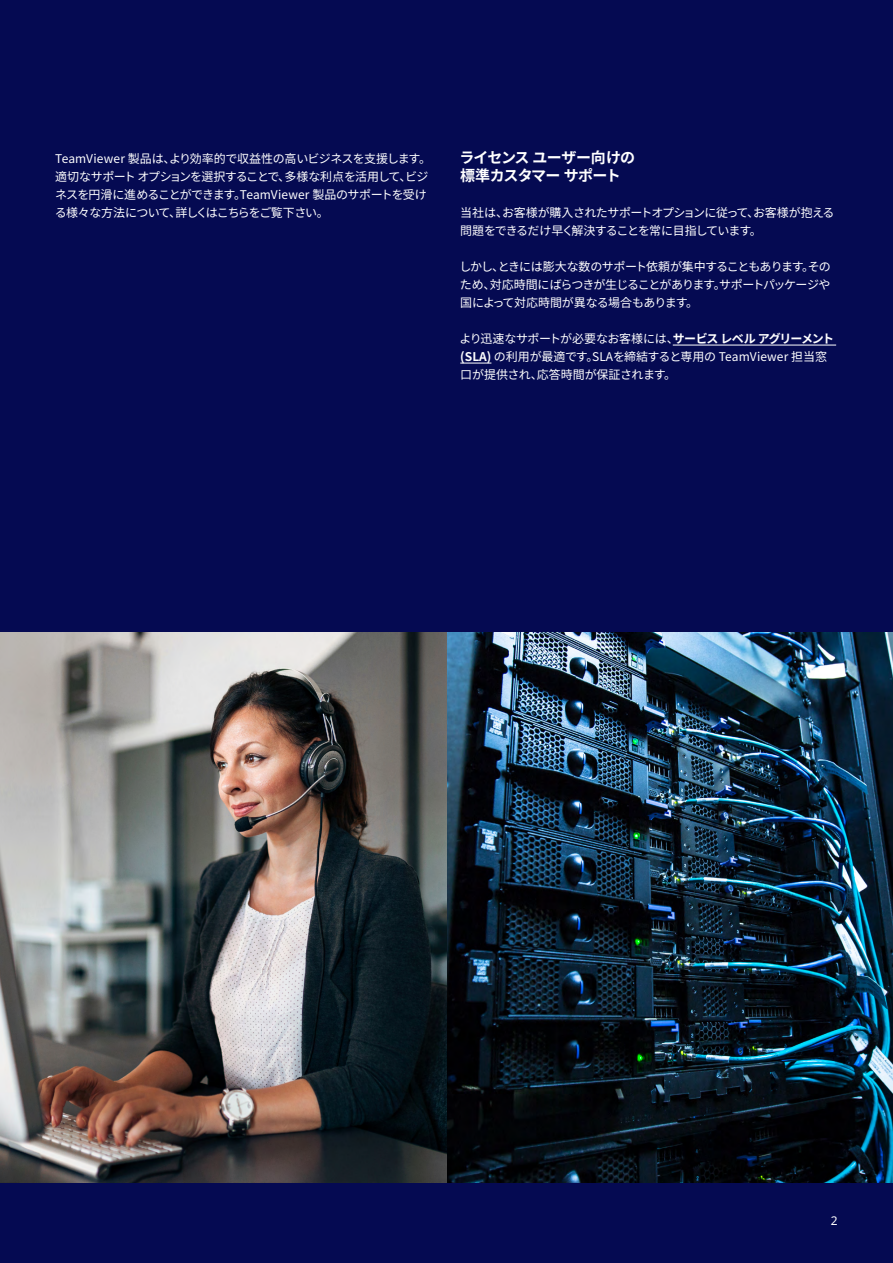
<style>
.page{position:relative;width:893px;height:1263px;background:#050a52}
.page>*{position:absolute;margin:0;border:0;box-sizing:border-box;transform-origin:0 0}
.t1{font:700 15px/18px "Noto Sans JP";letter-spacing:-.045em;color:#fff}
.t2{font:12px/18px "Noto Sans JP";letter-spacing:-.04em;color:#fff}
.t3{font:12px/18px "Noto Sans JP";letter-spacing:-.01em;color:#fff}
.t4{font:12px "Noto Sans";color:#fff}
.s1{font-weight:700}
</style>
<div class="page">
<hr style="left:673px;top:345px;width:163px;height:1px;background:#fff">
<hr style="left:460px;top:363px;width:31px;height:1px;background:#fff">
<img style="left:0;top:632px;width:893px;height:550px">
<p class="t2" style="left:55px;top:150px;width:378px">TeamViewer 製品は、より効率的で収益性の高いビジネスを支援します。適切なサポート オプションを選択することで、多様な利点を活用して、ビジネスを円滑に進めることができます。TeamViewer 製品のサポートを受ける様々な方法について、詳しくはこちらをご覧下さい。</p>
<p class="t1" style="left:459px;top:149px;width:177px">ライセンス ユーザー向けの標準カスタマー サポート</p>
<p class="t2" style="left:460px;top:204px;width:376px">当社は、お客様が購入されたサポートオプションに従って、お客様が抱える問題をできるだけ早く解決することを常に目指しています。</p>
<p class="t2" style="left:459px;top:258px;width:373px;text-align:justify">しかし、ときには膨大な数のサポート依頼が集中することもあります。そのため、対応時間にばらつきが生じることがあります。サポートパッケージや国によって対応時間が異なる場合もあります。</p>
<p class="t3" style="left:460px;top:330px;width:376px">より迅速なサポートが必要なお客様には、<span class="s1">サービス レベル アグリーメント(SLA)</span> の利用が最適です。SLAを締結すると専用の TeamViewer 担当窓口が提供され、応答時間が保証されます。</p>
<p class="t4" style="left:831px;top:1214px;width:8px">2</p>
</div>
